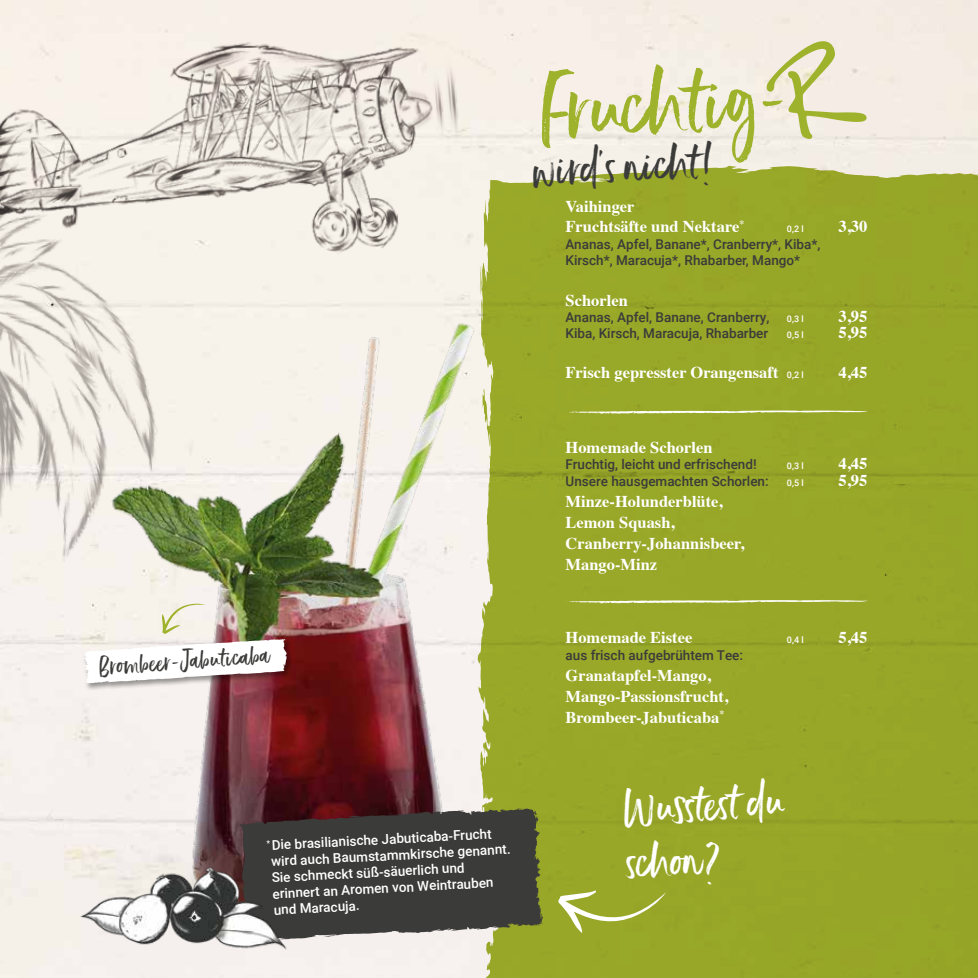
<style>
.page{position:relative;width:978px;height:978px;background:#fff}
.page>*{position:absolute;margin:0;border:0;box-sizing:border-box;transform-origin:0 0}
.t1{font:84px "Ernestand Emily Upright";color:#9fb22c}
.t2{font:45px/54px "Ernestand Emily Upright";color:#fff}
.t3{font:45px "Ernestand Emily Upright";color:#3b3b3a}
.t4{font:23.85px "Ernestand Emily Upright";color:#3b3b3a}
.t5{font:700 16.5px/21px "Times";color:#fff}
.t6{font:500 13.5px/16.2px "Roboto";color:#3b3b3a}
.t7{font:500 13.5px/16.2px "Roboto";color:#fff}
.t8{font:500 9px "Roboto";color:#fff}
.s1{font-family:"Roboto";font-weight:500;font-size:9px}
</style>
<div class="page">
<div style="left:0;top:617px;width:83px;height:278px;background:#f5f0ed"></div>
<img style="left:0;top:0;width:815px;height:617px">
<div style="left:478px;top:166px;width:500px;height:812px;background:#98a728"></div>
<img style="left:83px;top:310px;width:428px;height:632px">
<div style="left:82px;top:638px;width:212px;height:53px;background:#000;opacity:.4"></div>
<svg style="left:83px;top:603px;width:204px;height:80px"></svg>
<svg style="left:557px;top:890px;width:109px;height:43px;background:#a7b448"></svg>
<svg style="left:240px;top:809px;width:303px;height:131px;background:#484640"></svg>
<img style="left:78px;top:815px;width:218px;height:138px">
<svg style="left:565px;top:410px;width:302px;height:4px"></svg>
<svg style="left:565px;top:600px;width:302px;height:4px"></svg>
<svg style="left:766px;top:41px;width:101px;height:98px;background:#e3e0c0"></svg>
<h1 class="t1" style="left:538px;top:57px;width:249px;rotate:-3deg">Fruchtig-</h1>
<h2 class="t3" style="left:531px;top:142px;width:184px;rotate:-3deg">wird's nicht!</h2>
<p class="t5" style="left:566px;top:195px;width:180px;line-height:19.8px">Vaihinger<br>Fruchtsäfte und Nektare<sup>*</sup></p>
<p class="t8" style="left:787px;top:223px;width:18px">0,2 l</p>
<p class="t5" style="left:839px;top:214px;width:30px">3,30</p>
<p class="t6" style="left:566px;top:235px;width:256px">Ananas, Apfel, Banane*, Cranberry*, Kiba*,<br>Kirsch*, Maracuja*, Rhabarber, Mango*</p>
<p class="t5" style="left:566px;top:288px;width:64px">Schorlen</p>
<p class="t6" style="left:566px;top:309px;width:205px">Ananas, Apfel, Banane, Cranberry,</p>
<p class="t8" style="left:787px;top:313px;width:18px">0,3 l</p>
<p class="t5" style="left:839px;top:304px;width:30px">3,95</p>
<p class="t6" style="left:566px;top:325px;width:204px">Kiba, Kirsch, Maracuja, Rhabarber</p>
<p class="t8" style="left:787px;top:329px;width:18px">0,5 l</p>
<p class="t5" style="left:839px;top:320px;width:30px">5,95</p>
<p class="t5" style="left:566px;top:360px;width:240px">Frisch gepresster Orangensaft <span class="s1">0,2 l</span></p>
<p class="t5" style="left:839px;top:360px;width:30px">4,45</p>
<h3 class="t4" style="left:98px;top:652px;width:173px;rotate:-4deg">Brombeer-Jabuticaba</h3>
<p class="t7" style="left:266px;top:837px;width:245px;rotate:-3deg"><sup>*</sup> Die brasilianische Jabuticaba-Frucht wird auch Baumstammkirsche genannt.<br>Sie schmeckt süß-säuerlich und erinnert an Aromen von Weintrauben und Maracuja.</p>
<p class="t5" style="left:566px;top:435px;width:149px">Homemade Schorlen</p>
<p class="t6" style="left:566px;top:456px;width:193px">Fruchtig, leicht und erfrischend!</p>
<p class="t8" style="left:787px;top:460px;width:18px">0,3 l</p>
<p class="t5" style="left:839px;top:451px;width:30px">4,45</p>
<p class="t6" style="left:566px;top:472px;width:205px">Unsere hausgemachten Schorlen:</p>
<p class="t8" style="left:787px;top:476px;width:18px">0,5 l</p>
<p class="t5" style="left:839px;top:468px;width:30px">5,95</p>
<p class="t5" style="left:566px;top:489px;width:180px">Minze-Holunderblüte,<br>Lemon Squash,<br>Cranberry-Johannisbeer,<br>Mango-Minz</p>
<p class="t5" style="left:566px;top:625px;width:128px">Homemade Eistee</p>
<p class="t8" style="left:787px;top:634px;width:18px">0,4 l</p>
<p class="t5" style="left:839px;top:625px;width:30px">5,45</p>
<p class="t6" style="left:566px;top:646px;width:179px">aus frisch aufgebrühtem Tee:</p>
<p class="t5" style="left:566px;top:663px;width:164px">Granatapfel-Mango,<br>Mango-Passionsfrucht,<br>Brombeer-Jabuticaba<sup>*</sup></p>
<h2 class="t2" style="left:622px;top:779px;width:163px;rotate:-3deg">Wuss test du schon?</h2>
</div>
